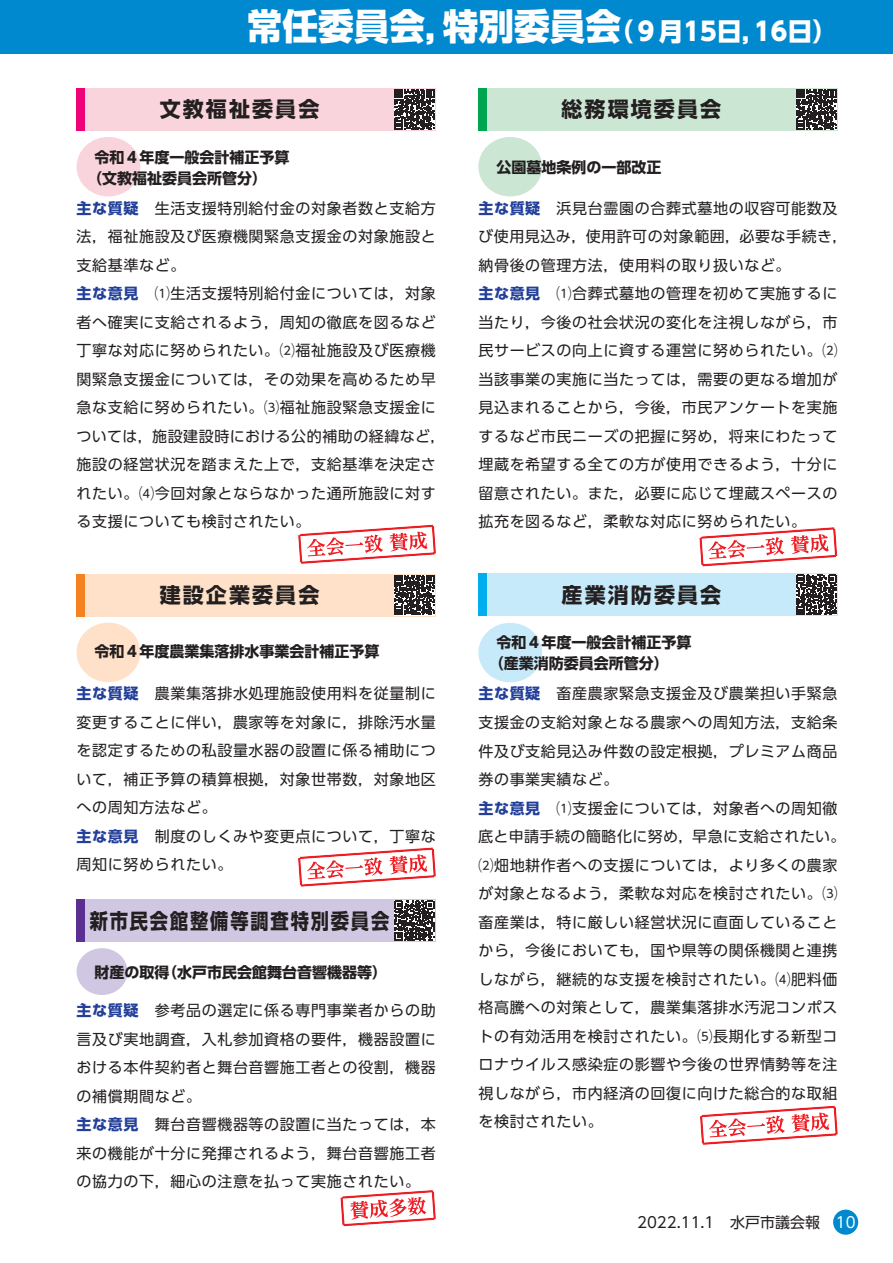
<style>
.page{position:relative;width:893px;height:1263px;background:#fff}
.page>*{position:absolute;margin:0;border:0;box-sizing:border-box;transform-origin:0 0}
.t1{font:800 36px "UD Shin Go Pro";color:#fff}
.t2{font:800 25.35px "UD Shin Go Pro";color:#fff}
.t3{font:700 21px "UD Shin Go Pro";letter-spacing:.1em;color:#231f20}
.t4{font:700 21px "UD Shin Go Pro";letter-spacing:.1em;color:#231f20;scale:.87 1}
.t5{font:15px/28.5px "UD Shin Go Pro";letter-spacing:.045em;color:#231f20}
.t6{font:700 15px/21px "UD Shin Go Pro";color:#231f20}
.t7{font:15px "UD Shin Go Pro";color:#231f20}
.t8{font:15px "UD Shin Go Pro";color:#fff}
.s1{font-weight:700;color:#223f99}
</style>
<div class="page">
<div style="left:0;top:0;width:893px;height:53px;background:#0089cf"></div>
<div style="left:77px;top:574px;width:359px;height:42px;background:#fee1c8"></div>
<div style="left:77px;top:574px;width:8px;height:42px;background:#f58220"></div>
<div style="left:77px;top:623px;width:63px;height:59px;background:#fee1c8;border-radius:50%"></div>
<svg style="left:434px;top:575px;width:1px;height:40px"></svg>
<div style="left:478px;top:574px;width:360px;height:42px;background:#c6eafa"></div>
<div style="left:478px;top:574px;width:9px;height:42px;background:#00aeef"></div>
<svg style="left:796px;top:574px;width:41px;height:41px"></svg>
<div style="left:478px;top:623px;width:64px;height:59px;background:#c6eafa;border-radius:50%"></div>
<div style="left:478px;top:88px;width:359px;height:43px;background:#cbe6d3"></div>
<div style="left:478px;top:88px;width:9px;height:43px;background:#00a54f"></div>
<div style="left:478px;top:137px;width:64px;height:59px;background:#cbe6d3;border-radius:50%"></div>
<svg style="left:796px;top:89px;width:41px;height:41px"></svg>
<div style="left:77px;top:88px;width:359px;height:43px;background:#fad4dd"></div>
<div style="left:77px;top:88px;width:8px;height:43px;background:#ed0277"></div>
<div style="left:77px;top:137px;width:63px;height:59px;background:#fad4dd;border-radius:50%"></div>
<svg style="left:394px;top:89px;width:41px;height:41px"></svg>
<div style="left:77px;top:899px;width:359px;height:43px;background:#d0c7e2"></div>
<div style="left:77px;top:899px;width:8px;height:43px;background:#5b2e91"></div>
<div style="left:77px;top:948px;width:51px;height:47px;background:#d0c7e2;border-radius:50%"></div>
<svg style="left:394px;top:900px;width:41px;height:41px"></svg>
<svg style="left:394px;top:575px;width:40px;height:40px;background:#4f4c4d"></svg>
<svg style="left:298px;top:847px;width:138px;height:40px"></svg>
<svg style="left:796px;top:575px;width:40px;height:40px;background:#545152"></svg>
<svg style="left:700px;top:1105px;width:138px;height:40px"></svg>
<svg style="left:298px;top:524px;width:138px;height:40px"></svg>
<svg style="left:796px;top:89px;width:40px;height:40px;background:#504d4d"></svg>
<svg style="left:394px;top:89px;width:40px;height:40px;background:#504c4d"></svg>
<svg style="left:699px;top:527px;width:138px;height:40px"></svg>
<svg style="left:395px;top:901px;width:39px;height:39px;background:#545151"></svg>
<svg style="left:340px;top:1190px;width:96px;height:36px"></svg>
<div style="left:833px;top:1209px;width:25px;height:26px;background:#0089cf;border-radius:50%"></div>
<h1 class="t1" style="left:247px;top:-3px;width:215px">常任委員会，</h1>
<h1 class="t1" style="left:443px;top:-3px;width:180px">特別委員会</h1>
<h2 class="t2" style="left:608px;top:11px;width:230px">（９月15日，16日(</h2>
<h3 class="t3" style="left:160px;top:92px;width:161px">文教福祉委員会</h3>
<p class="t6" style="left:87px;top:146px;width:204px;text-indent:7px">令和４年度一般会計補正予算（文教福祉委員会所管分(</p>
<h3 class="t3" style="left:562px;top:92px;width:161px">総務環境委員会</h3>
<p class="t6" style="left:496px;top:157px;width:166px">公園墓地条例の一部改正</p>
<p class="t5" style="left:76px;top:193px;width:371px"><span class="s1">主な質疑</span>　生活支援特別給付金の対象者数と支給方法，福祉施設及び医療機関緊急支援金の対象施設と支給基準など。<br><span class="s1">主な意見</span>　⑴生活支援特別給付金については，対象者へ確実に支給されるよう，周知の徹底を図るなど丁寧な対応に努められたい。⑵福祉施設及び医療機関緊急支援金については，その効果を高めるため早急な支給に努められたい。⑶福祉施設緊急支援金については，施設建設時における公的補助の経緯など，施設の経営状況を踏まえた上で，支給基準を決定されたい。⑷今回対象とならなかった通所施設に対する支援についても検討されたい。</p>
<h3 class="t3" style="left:160px;top:578px;width:161px">建設企業委員会</h3>
<p class="t6" style="left:95px;top:640px;width:286px">令和４年度農業集落排水事業会計補正予算</p>
<p class="t5" style="left:77px;top:679px;width:361px"><span class="s1">主な質疑</span>　農業集落排水処理施設使用料を従量制に変更することに伴い，農家等を対象に，排除汚水量を認定するための私設量水器の設置に係る補助について，補正予算の積算根拠，対象世帯数，対象地区への周知方法など。<br><span class="s1">主な意見</span>　制度のしくみや変更点について，丁寧な周知に努められたい。</p>
<h3 class="t4" style="left:90px;top:903px;width:346px">新市民会館整備等調査特別委員会</h3>
<p class="t6" style="left:162px;top:962px;width:226px">（水戸市民会館舞台音響機器等(</p>
<p class="t6" style="left:95px;top:962px;width:76px">財産の取得</p>
<p class="t5" style="left:77px;top:996px;width:361px"><span class="s1">主な質疑</span>　参考品の選定に係る専門事業者からの助言及び実地調査，入札参加資格の要件，機器設置における本件契約者と舞台音響施工者との役割，機器の補償期間など。<br><span class="s1">主な意見</span>　舞台音響機器等の設置に当たっては，本来の機能が十分に発揮されるよう，舞台音響施工者の協力の下，細心の注意を払って実施されたい。</p>
<p class="t5" style="left:478px;top:193px;width:371px"><span class="s1">主な質疑</span>　浜見台霊園の合葬式墓地の収容可能数及び使用見込み，使用許可の対象範囲，必要な手続き，納骨後の管理方法，使用料の取り扱いなど。<br><span class="s1">主な意見</span>　⑴合葬式墓地の管理を初めて実施するに当たり，今後の社会状況の変化を注視しながら，市民サービスの向上に資する運営に努められたい。(2)当該事業の実施に当たっては，需要の更なる増加が見込まれることから，今後，市民アンケートを実施するなど市民ニーズの把握に努め，将来にわたって埋蔵を希望する全ての方が使用できるよう，十分に留意されたい。また，必要に応じて埋蔵スペースの拡充を図るなど，柔軟な対応に努められたい。</p>
<h3 class="t3" style="left:562px;top:578px;width:161px">産業消防委員会</h3>
<p class="t6" style="left:489px;top:632px;width:204px;text-indent:8px">令和４年度一般会計補正予算（産業消防委員会所管分(</p>
<p class="t5" style="left:478px;top:679px;width:369px"><span class="s1">主な質疑</span>　畜産農家緊急支援金及び農業担い手緊急支援金の支給対象となる農家への周知方法，支給条件及び支給見込み件数の設定根拠，プレミアム商品券の事業実績など。<br><span class="s1">主な意見</span>　⑴支援金については，対象者への周知徹底と申請手続の簡略化に努め，早急に支給されたい。<br>⑵畑地耕作者への支援については，より多くの農家が対象となるよう，柔軟な対応を検討されたい。(3)畜産業は，特に厳しい経営状況に直面していることから，今後においても，国や県等の関係機関と連携しながら，継続的な支援を検討されたい。⑷肥料価格高騰への対策として，農業集落排水汚泥コンポストの有効活用を検討されたい。⑸長期化する新型コロナウイルス感染症の影響や今後の世界情勢等を注視しながら，市内経済の回復に向けた総合的な取組を検討されたい。</p>
<p class="t7" style="left:637px;top:1210px;width:185px">2022.11.1　水戸市議会報</p>
<p class="t8" style="left:836px;top:1210px;width:21px">10</p>
</div>
